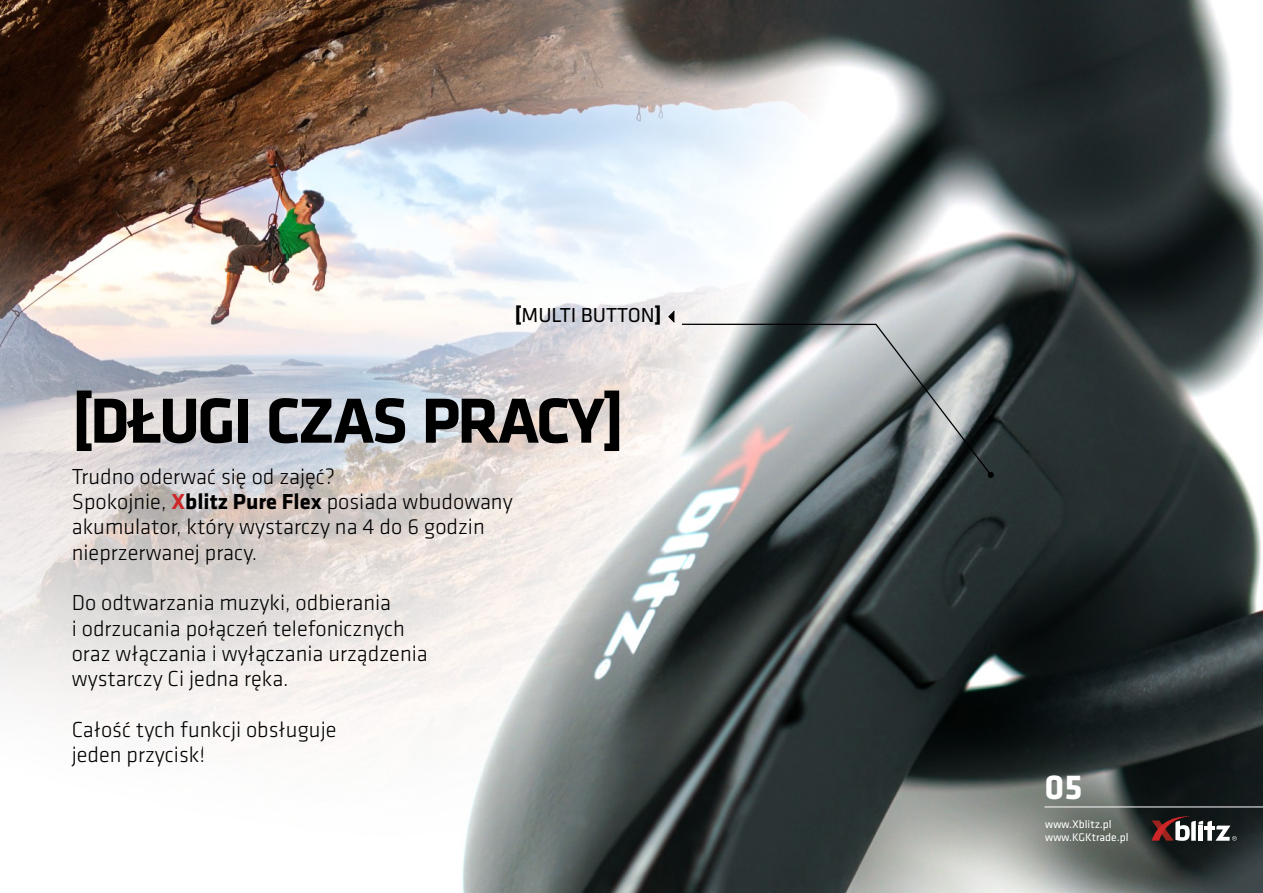
<style>
.page{position:relative;width:1263px;height:893px;background:#fff}
.page>*{position:absolute;margin:0;border:0;box-sizing:border-box;transform-origin:0 0}
.t1{font:700 66px "Klavika";letter-spacing:-.04em;color:#000}
.t2{font:700 36px "Klavika";color:#fff}
.t3{font:300 22.5px/25.3px "Klavika";color:#000}
.t4{font:21px "Klavika";color:#000}
.t5{font:11.55px/12.9px "Klavika";color:#fff}
.s1{font-weight:700}
.s2{font-weight:700;color:#cd2628}
</style>
<div class="page">
<img style="left:0;top:0;width:1263px;height:893px">
<hr style="left:1044px;top:806px;width:219px;height:1px;background:#fff">
<svg style="left:1152px;top:815px;width:85px;height:26px"></svg>
<svg style="left:151px;top:693px;width:70px;height:196px"></svg>
<svg style="left:668px;top:311px;width:6px;height:11px"></svg>
<svg style="left:682px;top:324px;width:312px;height:154px;background:#9ea2a4"></svg>
<p class="t4" style="left:515px;top:307px;width:148px"><span class="s1">[</span>MULTI BUTTON<span class="s1">]</span></p>
<h1 class="t1" style="left:72px;top:393px;width:554px">[DŁUGI CZAS PRACY]</h1>
<p class="t3" style="left:72px;top:465px;width:442px">Trudno oderwać się od zajęć?<br>Spokojnie, <span class="s2">X</span><span class="s1">blitz Pure Flex</span> posiada wbudowany akumulator, który wystarczy na 4 do 6 godzin nieprzerwanej pracy.</p>
<p class="t3" style="left:72px;top:592px;width:357px">Do odtwarzania muzyki, odbierania<br>i odrzucania połączeń telefonicznych oraz włączania i wyłączania urządzenia wystarczy Ci jedna ręka.</p>
<p class="t3" style="left:72px;top:719px;width:266px">Całość tych funkcji obsługuje jeden przycisk!</p>
<h2 class="t2" style="left:1044px;top:772px;width:39px">05</h2>
<p class="t5" style="left:1045px;top:819px;width:85px">www.Xblitz.pl www.KGKtrade.pl</p>
</div>
